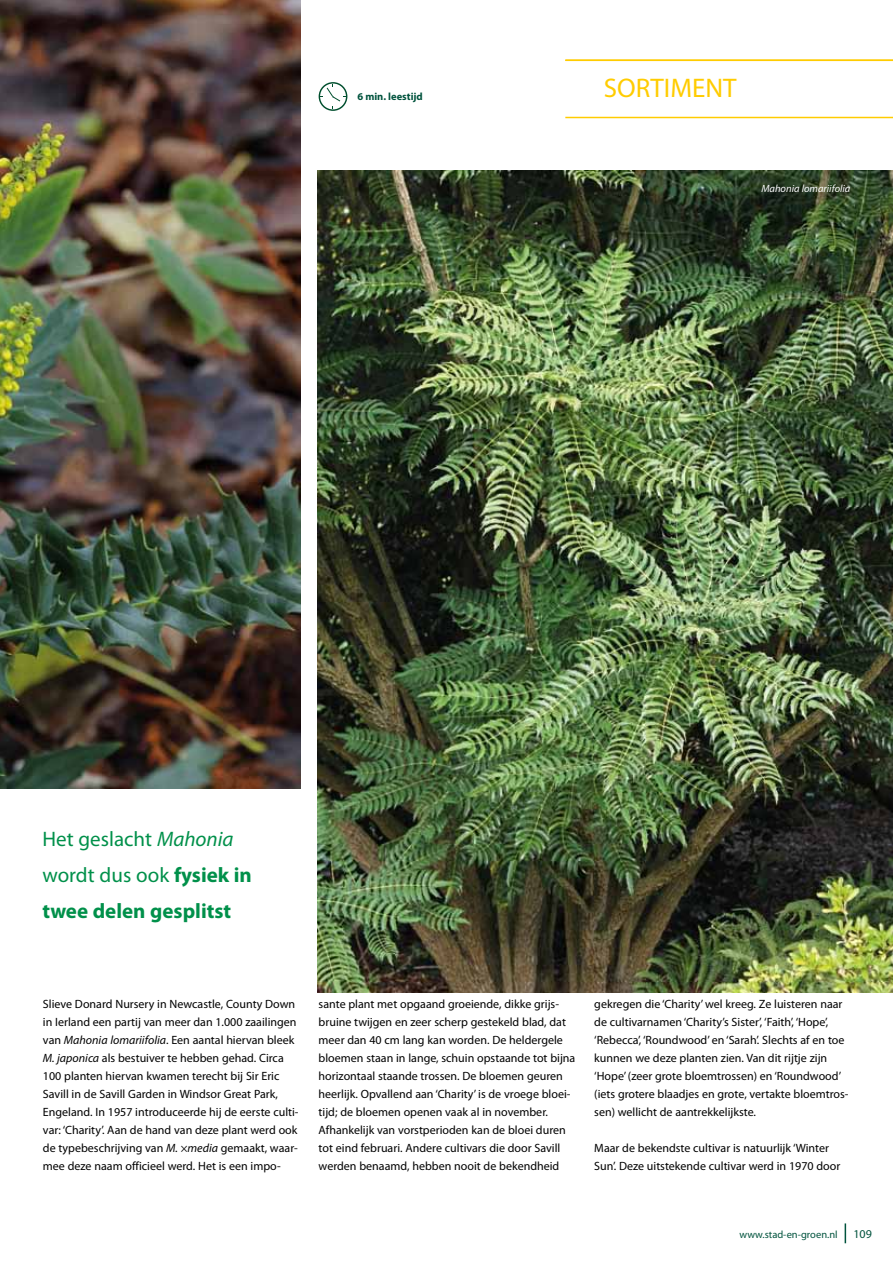
<style>
.page{position:relative;width:893px;height:1263px;background:#fff}
.page>*{position:absolute;margin:0;border:0;box-sizing:border-box;transform-origin:0 0}
.t1{font:27px "Myriad Pro";color:#fc0}
.t2{font:700 21px/36px "Myriad Pro";color:#00904a}
.t3{font:12px/18px "Myriad Pro";color:#000}
.t4{font:12px "Myriad Pro";color:#00533d}
.t5{font:10.5px "Myriad Pro";color:#00533d}
.t6{font:italic 10.5px "Myriad Pro";color:#fff}
.t7{font:700 10.5px "Myriad Pro";color:#00533d}
.s1{font-weight:400}
.s2{font-weight:400;font-style:italic}
.s3{font-style:italic}
</style>
<div class="page">
<svg style="left:845px;top:1223px;width:1px;height:20px"></svg>
<hr style="left:565px;top:117px;width:328px;height:1px;background:#fc0">
<hr style="left:565px;top:60px;width:328px;height:1px;background:#fc0">
<img style="left:0;top:0;width:301px;height:789px">
<svg style="left:319px;top:82px;width:28px;height:29px"></svg>
<img style="left:318px;top:170px;width:575px;height:823px">
<p class="t7" style="left:357px;top:90px;width:67px">6 min. leestijd</p>
<h1 class="t1" style="left:604px;top:71px;width:134px">SORTIMENT</h1>
<p class="t6" style="left:761px;top:182px;width:91px">Mahonia lomariifolia</p>
<h2 class="t2" style="left:43px;top:820px;width:211px"><span class="s1">Het geslacht</span> <span class="s2">Mahonia </span><span class="s1">wordt dus ook</span> fysiek in twee delen gesplitst</h2>
<p class="t3" style="left:43px;top:995px;width:257px">Slieve Donard Nursery in Newcastle, County Down in Ierland een partij van meer dan 1.000 zaailingen van <span class="s3">Mahonia lomariifolia</span>. Een aantal hiervan bleek <span class="s3">M. japonica</span> als bestuiver te hebben gehad. Circa 100 planten hiervan kwamen terecht bij Sir Eric Savill in de Savill Garden in Windsor Great Park, Engeland. In 1957 introduceerde hij de eerste culti&shy;var: ‘Charity’. Aan de hand van deze plant werd ook de typebeschrijving van <span class="s3">M. ×media</span> gemaakt, waar&shy;mee deze naam officieel werd. Het is een impo-</p>
<p class="t3" style="left:319px;top:995px;width:258px">sante plant met opgaand groeiende, dikke grijs&shy;bruine twijgen en zeer scherp gestekeld blad, dat meer dan 40 cm lang kan worden. De heldergele bloemen staan in lange, schuin opstaande tot bijna horizontaal staande trossen. De bloemen geuren heerlijk. Opvallend aan ‘Charity’ is de vroege bloei&shy;tijd; de bloemen openen vaak al in november.<br>Afhankelijk van vorstperioden kan de bloei duren tot eind februari. Andere cultivars die door Savill werden benaamd, hebben nooit de bekendheid</p>
<p class="t3" style="left:594px;top:995px;width:256px">gekregen die ‘Charity’ wel kreeg. Ze luisteren naar de cultivarnamen ‘Charity’s Sister’, ‘Faith’, ‘Hope’, ‘Rebecca’, ‘Roundwood’ en ‘Sarah’. Slechts af en toe kunnen we deze planten zien. Van dit rijtje zijn ‘Hope’ (zeer grote bloemtrossen) en ‘Roundwood’ (iets grotere blaadjes en grote, vertakte bloemtros&shy;sen) wellicht de aantrekkelijkste.</p>
<p class="t3" style="left:594px;top:1139px;width:248px">Maar de bekendste cultivar is natuurlijk ‘Winter<br>Sun’. Deze uitstekende cultivar werd in 1970 door</p>
<p class="t5" style="left:739px;top:1228px;width:100px">www.stad-en-groen.nl</p>
<p class="t4" style="left:853px;top:1226px;width:20px">109</p>
</div>
